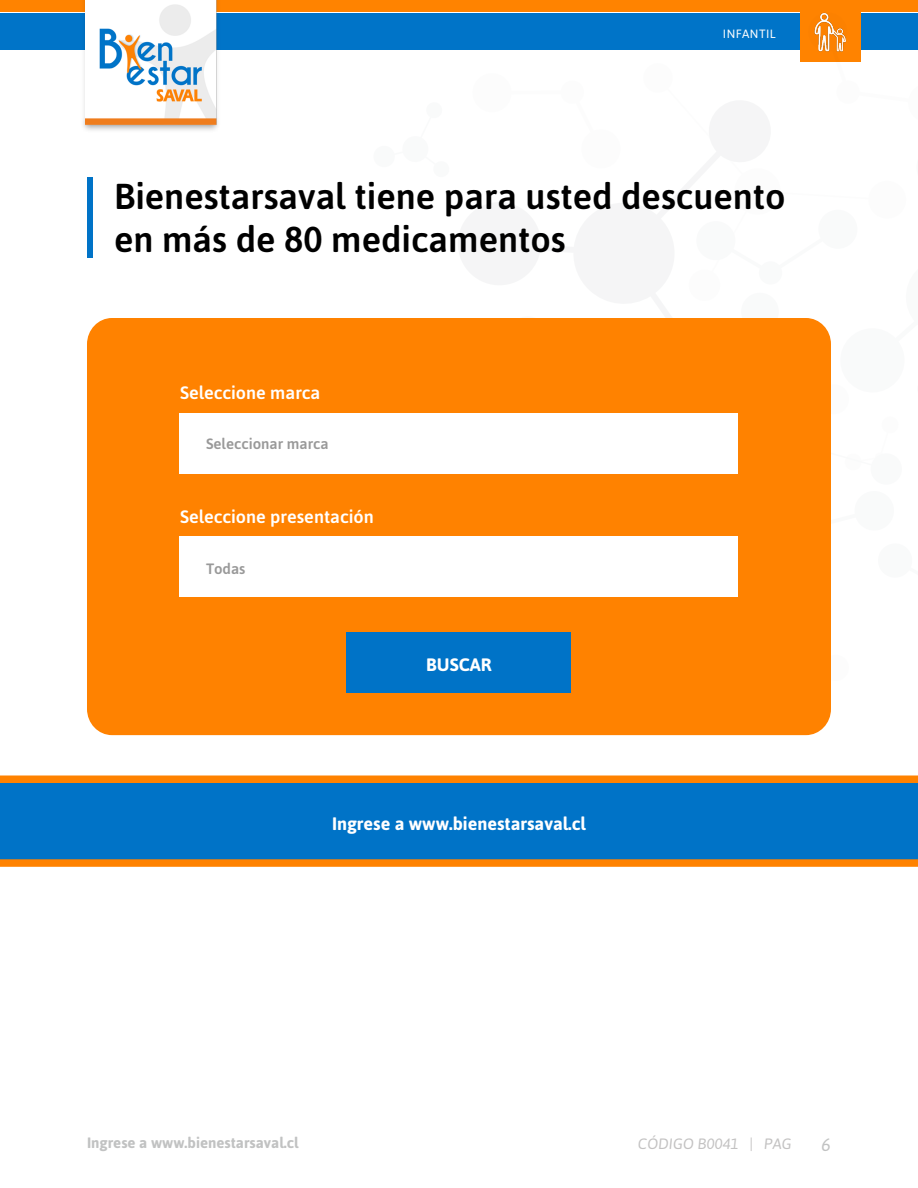
<style>
.page{position:relative;width:918px;height:1188px;background:#fff}
.page>*{position:absolute;margin:0;border:0;box-sizing:border-box;transform-origin:0 0}
.t1{font:500 36px/43.2px "Asap";color:#000}
.t2{font:500 18px "Asap";color:#fff}
.t3{font:700 18px "Asap";color:#fff}
.t4{font:italic 18px "Asap";color:#c1c2c2}
.t5{font:700 15px "Asap";color:#c1c2c2}
.t6{font:500 15px "Asap";color:#999}
.t7{font:italic 15px "Asap";color:#c3c2c2}
.t8{font:12px "Asap";letter-spacing:.035em;color:#fff}
</style>
<div class="page">
<div style="left:0;top:0;width:918px;height:12px;background:#ff8300"></div>
<div style="left:0;top:13px;width:918px;height:36px;background:#0074c8"></div>
<img style="left:81px;top:0;width:5px;height:129px">
<img style="left:86px;top:0;width:149px;height:131px">
<svg style="left:470px;top:12px;width:448px;height:327px"></svg>
<div style="left:87px;top:318px;width:744px;height:417px;background:#ff8200;border-radius:26px"></div>
<div style="left:180px;top:413px;width:558px;height:61px;background:#fff"></div>
<div style="left:180px;top:536px;width:558px;height:60px;background:#fff"></div>
<div style="left:346px;top:632px;width:226px;height:61px;background:#0073c7"></div>
<div style="left:87px;top:177px;width:6px;height:81px;background:#0073c7"></div>
<svg style="left:0;top:776px;width:918px;height:91px;background:#2975a7"></svg>
<p class="t8" style="left:723px;top:26px;width:54px">INFANTIL</p>
<p class="t1" style="left:114px;top:174px;width:673px">Bienestarsaval tiene para usted descuento en más de 80 medicamentos</p>
<p class="t2" style="left:180px;top:381px;width:142px">Seleccione marca</p>
<p class="t6" style="left:206px;top:434px;width:124px">Seleccionar marca</p>
<p class="t2" style="left:180px;top:504px;width:195px">Seleccione presentación</p>
<p class="t6" style="left:206px;top:559px;width:41px">Todas</p>
<p class="t3" style="left:426px;top:652px;width:67px">BUSCAR</p>
<p class="t3" style="left:332px;top:811px;width:255px">Ingrese a www.bienestarsaval.cl</p>
<p class="t5" style="left:87px;top:1133px;width:213px">Ingrese a www.bienestarsaval.cl</p>
<p class="t7" style="left:638px;top:1134px;width:155px">CÓDIGO B0041 | PAG</p>
<p class="t4" style="left:821px;top:1133px;width:11px">6</p>
</div>
